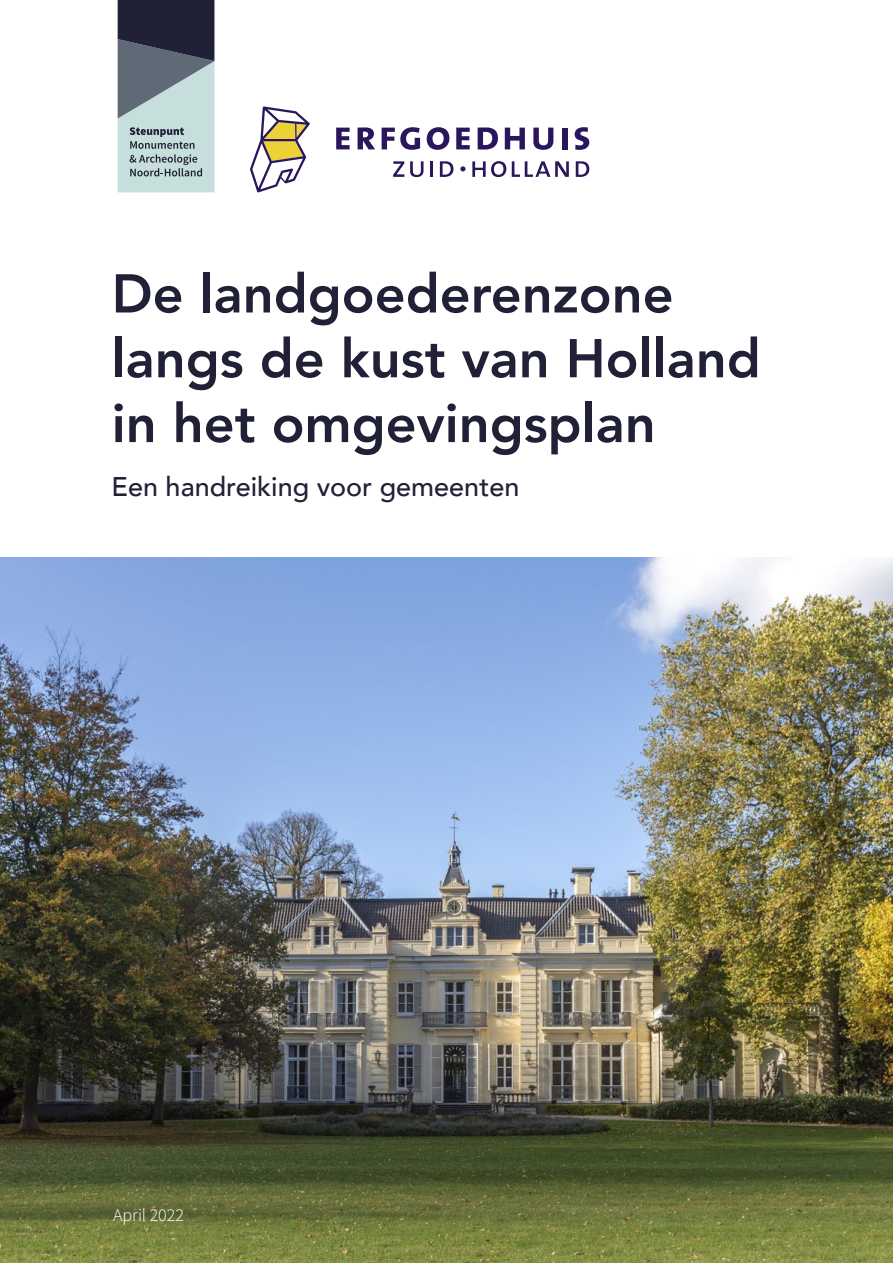
<style>
.page{position:relative;width:893px;height:1263px;background:#fff}
.page>*{position:absolute;margin:0;border:0;box-sizing:border-box;transform-origin:0 0}
.Broodtekst{font:800 54px "Avenir";color:#202037}
.Broodtekst-2{font:500 27px "Avenir";color:#202037}
.Broodtekst-3{font:300 18px "Source Sans Pro";letter-spacing:-.005em;color:#fff}
</style>
<div class="page">
<img style="left:0;top:558px;width:893px;height:705px">
<svg style="left:118px;top:0;width:96px;height:192px;background:#7d8b93"></svg>
<svg style="left:250px;top:106px;width:60px;height:87px"></svg>
<svg style="left:393px;top:161px;width:11px;height:16px"></svg>
<svg style="left:410px;top:161px;width:13px;height:16px"></svg>
<hr style="left:430px;top:161px;width:3px;height:16px;background:#2a165c">
<svg style="left:440px;top:161px;width:13px;height:16px"></svg>
<svg style="left:460px;top:166px;width:5px;height:5px"></svg>
<svg style="left:472px;top:161px;width:34px;height:16px"></svg>
<svg style="left:512px;top:161px;width:57px;height:16px"></svg>
<svg style="left:576px;top:161px;width:13px;height:16px"></svg>
<svg style="left:336px;top:128px;width:14px;height:21px"></svg>
<svg style="left:358px;top:127px;width:17px;height:22px"></svg>
<svg style="left:382px;top:127px;width:38px;height:23px"></svg>
<svg style="left:427px;top:127px;width:22px;height:23px"></svg>
<svg style="left:456px;top:128px;width:14px;height:21px"></svg>
<svg style="left:478px;top:127px;width:20px;height:23px"></svg>
<svg style="left:505px;top:128px;width:20px;height:21px"></svg>
<svg style="left:533px;top:128px;width:20px;height:22px"></svg>
<div style="left:562px;top:128px;width:5px;height:21px;background:#2a165c"></div>
<svg style="left:575px;top:127px;width:14px;height:23px"></svg>
<p class="Broodtekst" style="left:112px;top:252px;width:563px">De landgoederenzone</p>
<p class="Broodtekst" style="left:112px;top:316px;width:651px">langs de kust van Holland</p>
<p class="Broodtekst" style="left:112px;top:381px;width:546px">in het omgevingsplan</p>
<p class="Broodtekst-2" style="left:112px;top:463px;width:409px">Een handreiking voor gemeenten</p>
<p class="Broodtekst-3" style="left:113px;top:1204px;width:73px">April 2022</p>
</div>
